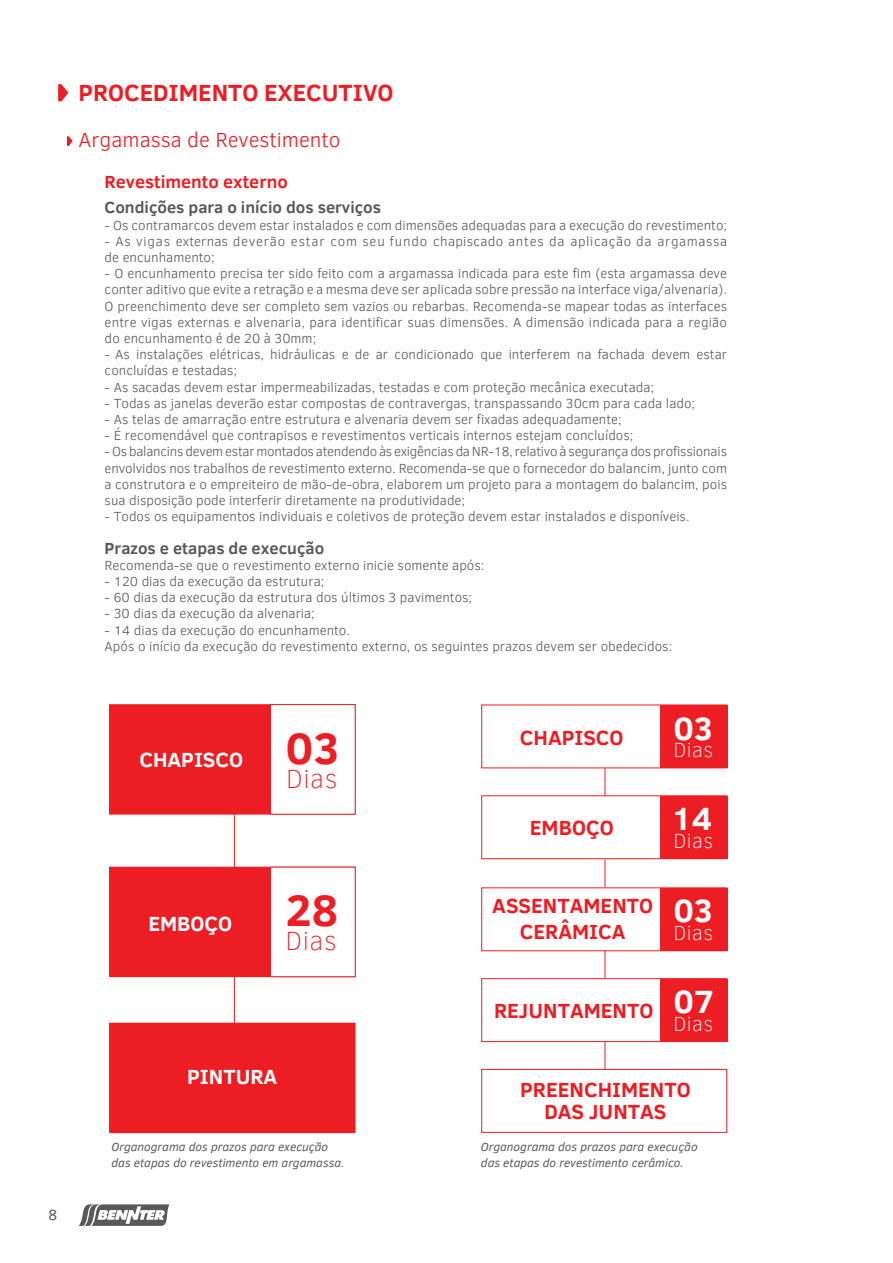
<style>
.page{position:relative;width:893px;height:1263px;background:#fff}
.page>*{position:absolute;margin:0;border:0;box-sizing:border-box;transform-origin:0 0}
.t1{font:700 45px "Clear Sans";color:#ed1d24}
.t2{font:700 33px "Clear Sans";color:#fff}
.t3{font:100 27px "Clear Sans";letter-spacing:.02em;color:#ed1d24}
.t4{font:700 24px "Clear Sans";color:#ed1d24}
.t5{font:700 21px/26px "Clear Sans";color:#ed1d24;text-align:center}
.t6{font:300 21px "Clear Sans";color:#ed1d24}
.t7{font:700 21px "Clear Sans";color:#fff}
.t8{font:100 21px "Clear Sans";letter-spacing:.02em;color:#fff}
.t9{font:700 18px "Clear Sans";color:#ed1d24}
.t10{font:700 16.5px "Clear Sans";color:#58595b}
.t11{font:15px "Clear Sans";color:#58595b}
.t12{font:300 13.5px/16.2px "Clear Sans";color:#58595b;text-align:justify}
.t13{font:300 13.5px/16.2px "Clear Sans";letter-spacing:.04em;color:#58595b}
.t14{font:italic 12px/16.2px "Clear Sans";color:#58595b}
</style>
<div class="page">
<svg style="left:79px;top:1204px;width:90px;height:22px"></svg>
<div style="left:481px;top:795px;width:246px;height:64px;border:1px solid #ed1d24"></div>
<div style="left:660px;top:796px;width:67px;height:63px;background:#ed1d24"></div>
<div style="left:660px;top:705px;width:67px;height:63px;background:#ed1d24"></div>
<div style="left:660px;top:888px;width:67px;height:63px;background:#ed1d24"></div>
<div style="left:660px;top:979px;width:67px;height:62px;background:#ed1d24"></div>
<div style="left:481px;top:887px;width:246px;height:64px;border:1px solid #ed1d24"></div>
<div style="left:481px;top:978px;width:246px;height:64px;border:1px solid #ed1d24"></div>
<div style="left:481px;top:1069px;width:246px;height:64px;border:1px solid #ed1d24"></div>
<div style="left:109px;top:1023px;width:247px;height:110px;background:#ed1d24"></div>
<div style="left:109px;top:867px;width:247px;height:110px;background:#ed1d24"></div>
<div style="left:109px;top:704px;width:247px;height:111px;background:#ed1d24;border:2px solid #ed1d24"></div>
<div style="left:270px;top:704px;width:86px;height:111px;background:#fff;border:1px solid #ed1d24"></div>
<div style="left:270px;top:867px;width:86px;height:110px;background:#fff;border:1px solid #ed1d24"></div>
<hr style="left:234px;top:814px;width:1px;height:59px;background:#ed1d24">
<hr style="left:234px;top:968px;width:1px;height:65px;background:#ed1d24">
<svg style="left:605px;top:1041px;width:1px;height:28px"></svg>
<svg style="left:605px;top:950px;width:1px;height:28px"></svg>
<svg style="left:605px;top:859px;width:1px;height:28px"></svg>
<svg style="left:605px;top:768px;width:1px;height:27px"></svg>
<svg style="left:58px;top:84px;width:10px;height:17px"></svg>
<svg style="left:67px;top:136px;width:6px;height:10px"></svg>
<h3 class="t4" style="left:79px;top:75px;width:317px">PROCEDIMENTO EXECUTIVO</h3>
<h3 class="t6" style="left:79px;top:126px;width:264px">Argamassa de Revestimento</h3>
<h3 class="t9" style="left:105px;top:169px;width:185px">Revestimento externo</h3>
<p class="t10" style="left:105px;top:196px;width:278px">Condições para o início dos serviços</p>
<p class="t12" style="left:105px;top:217px;width:624px">- Os contramarcos devem estar instalados e com dimensões adequadas para a execução do revestimento;</p>
<p class="t13" style="left:105px;top:233px;width:624px">- As vigas externas deverão estar com seu fundo chapiscado antes da aplicação da argamassa de encunhamento;</p>
<p class="t12" style="left:105px;top:265px;width:624px">- O encunhamento precisa ter sido feito com a argamassa indicada para este fim (esta argamassa deve conter aditivo que evite a retração e a mesma deve ser aplicada sobre pressão na interface viga/alvenaria).<br>O preenchimento deve ser completo sem vazios ou rebarbas. Recomenda-se mapear todas as interfaces entre vigas externas e alvenaria, para identificar suas dimensões. A dimensão indicada para a região do encunhamento é de 20 à 30mm;</p>
<p class="t12" style="left:105px;top:346px;width:624px">- As instalações elétricas, hidráulicas e de ar condicionado que interferem na fachada devem estar concluídas e testadas;</p>
<p class="t12" style="left:105px;top:379px;width:551px">- As sacadas devem estar impermeabilizadas, testadas e com proteção mecânica executada;</p>
<p class="t12" style="left:105px;top:395px;width:592px">- Todas as janelas deverão estar compostas de contravergas, transpassando 30cm para cada lado;</p>
<p class="t12" style="left:105px;top:411px;width:518px">- As telas de amarração entre estrutura e alvenaria devem ser fixadas adequadamente;</p>
<p class="t12" style="left:105px;top:427px;width:530px">- É recomendável que contrapisos e revestimentos verticais internos estejam concluídos;</p>
<p class="t12" style="left:105px;top:443px;width:624px">- Os balancins devem estar montados atendendo às exigências da NR-18, relativo à segurança dos profissionais envolvidos nos trabalhos de revestimento externo. Recomenda-se que o fornecedor do balancim, junto com a construtora e o empreiteiro de mão-de-obra, elaborem um projeto para a montagem do balancim, pois sua disposição pode interferir diretamente na produtividade;</p>
<p class="t12" style="left:105px;top:508px;width:586px">- Todos os equipamentos individuais e coletivos de proteção devem estar instalados e disponíveis.</p>
<p class="t10" style="left:105px;top:536px;width:221px">Prazos e etapas de execução</p>
<p class="t12" style="left:105px;top:557px;width:381px">Recomenda-se que o revestimento externo inicie somente após:</p>
<p class="t12" style="left:105px;top:573px;width:221px">- 120 dias da execução da estrutura;</p>
<p class="t12" style="left:105px;top:589px;width:369px">- 60 dias da execução da estrutura dos últimos 3 pavimentos;</p>
<p class="t12" style="left:105px;top:605px;width:212px">- 30 dias da execução da alvenaria;</p>
<p class="t12" style="left:105px;top:622px;width:569px">- 14 dias da execução do encunhamento.<br>Após o início da execução do revestimento externo, os seguintes prazos devem ser obedecidos:</p>
<p class="t11" style="left:49px;top:1204px;width:10px">8</p>
<h3 class="t7" style="left:139px;top:744px;width:105px">CHAPISCO</h3>
<h3 class="t7" style="left:148px;top:908px;width:85px">EMBOÇO</h3>
<h1 class="t1" style="left:286px;top:715px;width:56px">03</h1>
<h3 class="t3" style="left:286px;top:761px;width:53px">Dias</h3>
<h1 class="t1" style="left:286px;top:878px;width:54px">28</h1>
<h3 class="t3" style="left:286px;top:923px;width:53px">Dias</h3>
<h3 class="t7" style="left:187px;top:1062px;width:92px">PINTURA</h3>
<h3 class="t5" style="left:520px;top:724px;width:105px">CHAPISCO</h3>
<h3 class="t5" style="left:530px;top:814px;width:85px">EMBOÇO</h3>
<h3 class="t5" style="left:492px;top:892px;width:162px">ASSENTAMENTO<br>CERÂMICA</h3>
<h3 class="t5" style="left:494px;top:997px;width:161px">REJUNTAMENTO</h3>
<h2 class="t2" style="left:673px;top:704px;width:42px">03</h2>
<h3 class="t8" style="left:673px;top:736px;width:41px">Dias</h3>
<h2 class="t2" style="left:671px;top:795px;width:43px">14</h2>
<h3 class="t8" style="left:673px;top:827px;width:41px">Dias</h3>
<h2 class="t2" style="left:673px;top:887px;width:42px">03</h2>
<h3 class="t8" style="left:673px;top:919px;width:41px">Dias</h3>
<h2 class="t2" style="left:673px;top:977px;width:43px">07</h2>
<h3 class="t8" style="left:673px;top:1010px;width:41px">Dias</h3>
<h3 class="t5" style="left:520px;top:1077px;width:172px;line-height:23px">PREENCHIMENTO<br>DAS JUNTAS</h3>
<p class="t14" style="left:112px;top:1138px;width:234px">Organograma dos prazos para execução das etapas do revestimento em argamassa.</p>
<p class="t14" style="left:481px;top:1138px;width:218px">Organograma dos prazos para execução das etapas do revestimento cerâmico.</p>
</div>
